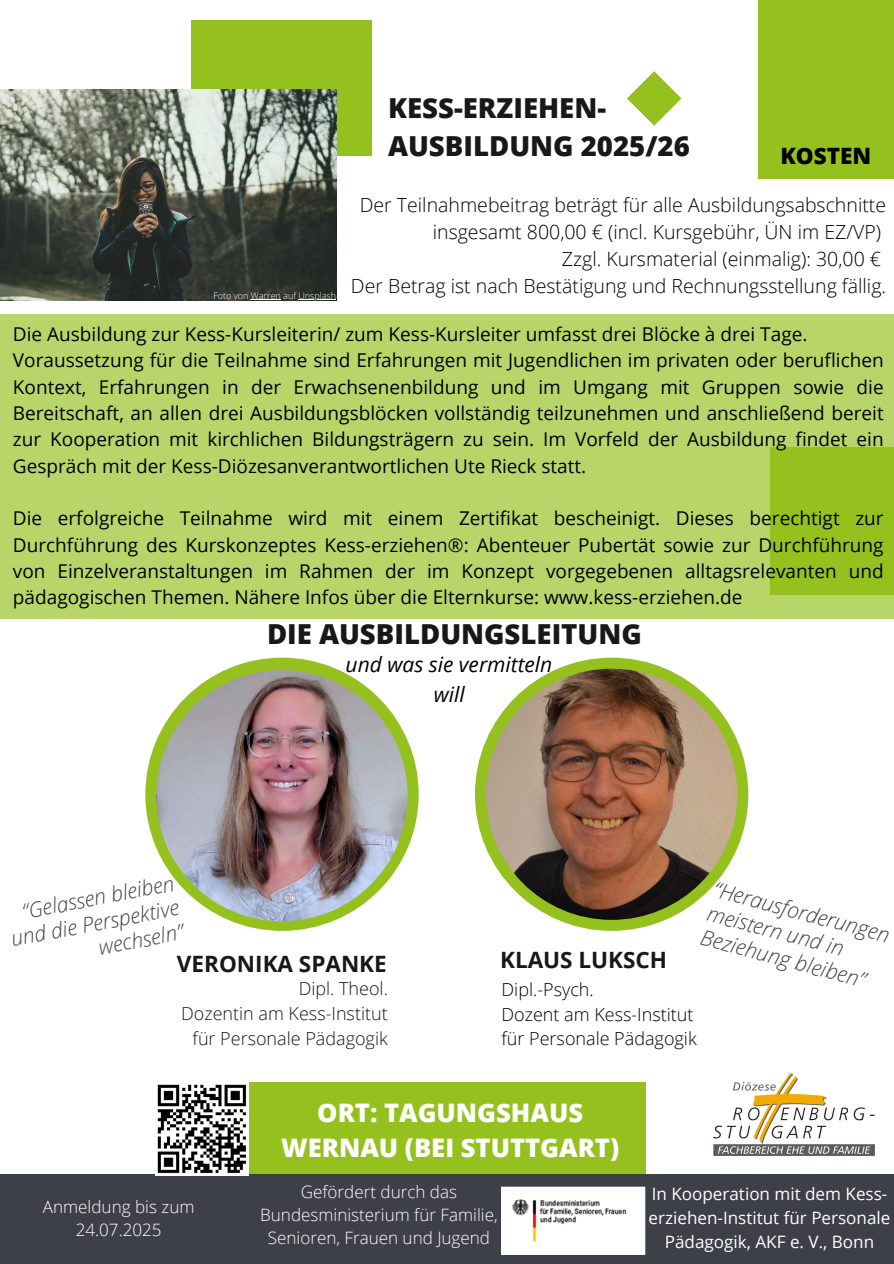
<style>
.page{position:relative;width:894px;height:1264px;background:#fff}
.page>*{position:absolute;margin:0;border:0;box-sizing:border-box;transform-origin:0 0}
.t1{font:800 27.6px/38.1px "Open Sans";color:#191818}
.t2{font:800 25.5px/35.2px "Open Sans";color:#fff;text-align:center}
.t3{font:700 22.5px "Open Sans";color:#191818}
.t4{font:800 22.5px "Open Sans";color:#000}
.t5{font:italic 300 21.3px/24.8px "Open Sans";color:#3e4048}
.t6{font:italic 300 21px/24.9px "Open Sans";color:#3e4048;text-align:right}
.t7{font:italic 21px/29.2px "Open Sans";color:#000;text-align:center}
.t8{font:300 19.5px/27px "Open Sans";color:#000;text-align:right}
.t9{font:19.05px/26.2px "Open Sans";color:#000}
.t10{font:300 18px/24.8px "Open Sans";color:#191818;text-align:right}
.t11{font:300 18px/24.8px "Open Sans";color:#000}
.t12{font:300 17.1px/23.2px "Open Sans";color:#fff;text-align:center}
.t13{font:17.1px/23.7px "Open Sans";color:#fff;text-align:center}
.t14{font:300 9px "Open Sans";color:#fff}
</style>
<div class="page">
<div style="left:192px;top:21px;width:180px;height:135px;background:#95c11f"></div>
<img style="left:0;top:89px;width:336px;height:212px">
<div style="left:0;top:314px;width:893px;height:304px;background:#b8d569"></div>
<div style="left:145px;top:657px;width:273px;height:273px;background:#95c11f;border-radius:50%"></div>
<div style="left:475px;top:657px;width:273px;height:273px;background:#95c11f;border-radius:50%"></div>
<img style="left:156px;top:670px;width:251px;height:251px;border-radius:50%">
<img style="left:486px;top:668px;width:251px;height:251px;border-radius:50%">
<div style="left:248px;top:1082px;width:397px;height:101px;background:#95c11f"></div>
<div style="left:758px;top:0;width:135px;height:178px;background:#95c11f"></div>
<div style="left:769px;top:446px;width:124px;height:148px;background:#95c11f"></div>
<svg style="left:627px;top:71px;width:54px;height:55px"></svg>
<div style="left:0;top:1174px;width:893px;height:89px;background:#3e4048"></div>
<img style="left:713px;top:1073px;width:161px;height:82px">
<img style="left:155px;top:1084px;width:93px;height:91px">
<img style="left:501px;top:1186px;width:144px;height:68px">
<hr style="left:251px;top:299px;width:30px;height:1px;background:#fff">
<hr style="left:298px;top:299px;width:38px;height:1px;background:#fff">
<h2 class="t14" style="left:213px;top:289px;width:124px">Foto von Warren auf Unsplash</h2>
<h1 class="t1" style="left:388px;top:88px;width:303px">KESS-ERZIEHEN-<br>AUSBILDUNG 2025/26</h1>
<h3 class="t4" style="left:780px;top:140px;width:92px">KOSTEN</h3>
<h3 class="t8" style="left:351px;top:191px;width:536px">Der Teilnahmebeitrag beträgt für alle Ausbildungsabschnitte insgesamt 800,00 € (incl. Kursgebühr, ÜN im EZ/VP)<br>Zzgl. Kursmaterial (einmalig): 30,00 €<br>Der Betrag ist nach Bestätigung und Rechnungsstellung fällig.</h3>
<h3 class="t9" style="left:13px;top:320px;width:872px">Die Ausbildung zur Kess-Kursleiterin/ zum Kess-Kursleiter umfasst drei Blöcke à drei Tage.<br>Voraussetzung für die Teilnahme sind Erfahrungen mit Jugendlichen im privaten oder beruflichen Kontext, Erfahrungen in der Erwachsenenbildung und im Umgang mit Gruppen sowie die Bereitschaft, an allen drei Ausbildungsblöcken vollständig teilzunehmen und anschließend bereit zur Kooperation mit kirchlichen Bildungsträgern zu sein. Im Vorfeld der Ausbildung findet ein Gespräch mit der Kess-Diözesanverantwortlichen Ute Rieck statt.</h3>
<p class="t9" style="left:13px;top:505px;width:872px;text-align:justify">Die erfolgreiche Teilnahme wird mit einem Zertifikat bescheinigt. Dieses berechtigt zur Durchführung des Kurskonzeptes Kess-erziehen®: Abenteuer Pubertät sowie zur Durchführung von Einzelveranstaltungen im Rahmen der im Konzept vorgegebenen alltagsrelevanten und pädagogischen Themen. Nähere Infos über die Elternkurse: www.kess-erziehen.de</p>
<p class="t1" style="left:267px;top:613px;width:376px">DIE AUSBILDUNGSLEITUNG</p>
<h1 class="t7" style="left:345px;top:649px;width:208px">und was sie vermitteln will</h1>
<p class="t6" style="left:4px;top:902px;width:172px;rotate:-11deg">“Gelassen bleiben und die Perspektive wechseln”</p>
<p class="t5" style="left:717px;top:876px;width:183px;rotate:15deg">“Herausforderungen meistern und in<br>Beziehung bleiben”</p>
<h4 class="t3" style="left:500px;top:944px;width:168px">KLAUS LUKSCH</h4>
<h4 class="t3" style="left:177px;top:948px;width:211px">VERONIKA SPANKE</h4>
<h4 class="t10" style="left:181px;top:975px;width:208px">Dipl. Theol.<br>Dozentin am Kess-Institut für Personale Pädagogik</h4>
<h4 class="t11" style="left:501px;top:976px;width:196px">Dipl.-Psych.<br>Dozent am Kess-Institut für Personale Pädagogik</h4>
<p class="t12" style="left:43px;top:1194px;width:153px">Anmeldung bis zum<br>24.07.2025</p>
<h1 class="t2" style="left:281px;top:1094px;width:339px">ORT: TAGUNGSHAUS<br>WERNAU (BEI STUTTGART)</h1>
<h4 class="t12" style="left:260px;top:1179px;width:239px">Gefördert durch das<br>Bundesministerium für Familie,<br>Senioren, Frauen und Jugend</h4>
<h5 class="t13" style="left:648px;top:1181px;width:243px">In Kooperation mit dem Kess&shy;erziehen-Institut für Personale<br>Pädagogik, AKF e. V., Bonn</h5>
</div>
